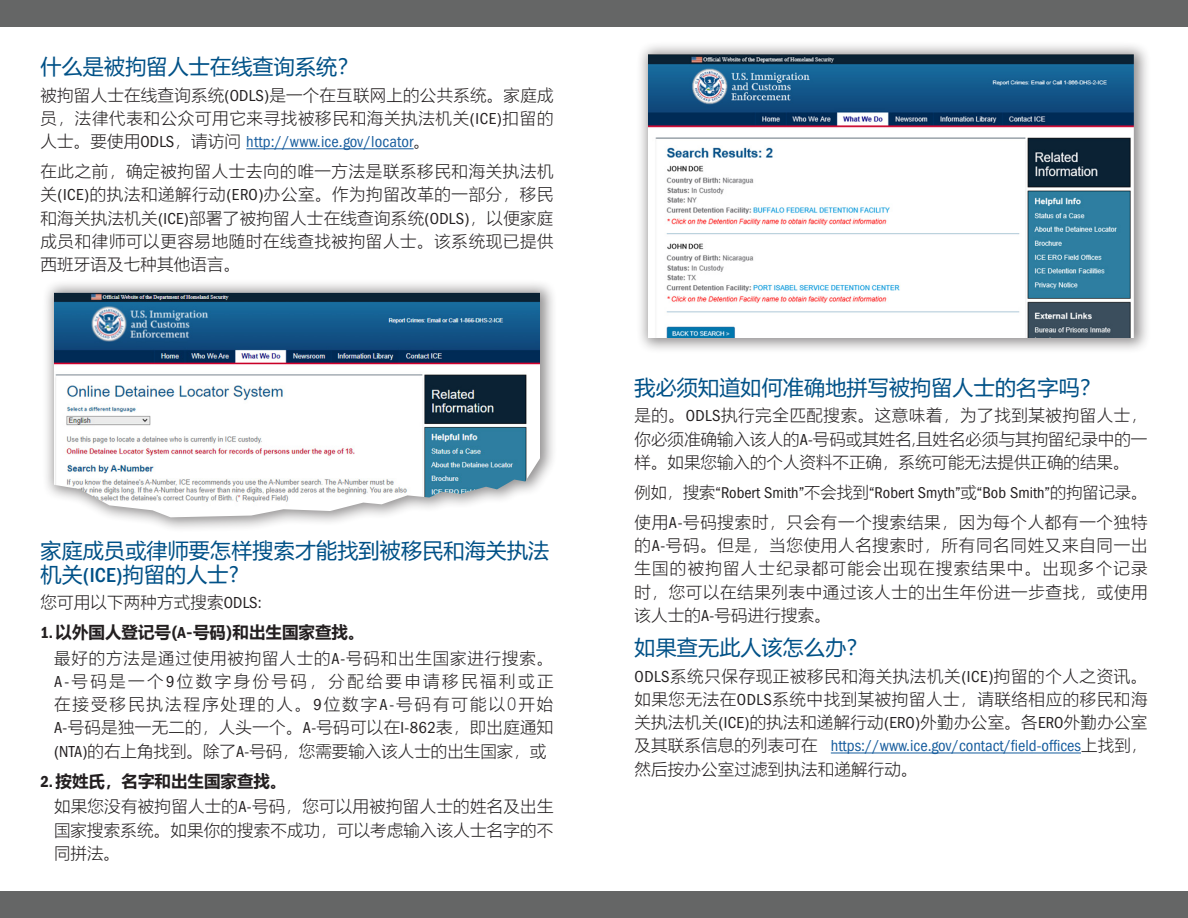
<style>
.page{position:relative;width:1188px;height:918px;background:#fff}
.page>*{position:absolute;margin:0;border:0;box-sizing:border-box;transform-origin:0 0}
.Franklin_Subhead_Blu{font:21px/23.2px "Microsoft Ya Hei";letter-spacing:.01em;color:#005187}
.Joanna_text_sp_after{font:300 16.5px/23.2px "Microsoft Ya Hei";letter-spacing:.015em;color:#231f20;text-align:justify}
.Hanging_Indent{font:700 16.5px "Microsoft Ya Hei";color:#231f20}
.Joanna_text_sp_after-2{font:condensed 16.2px "ITC Franklin Gothic Std";color:#231f20}
.s1{font-family:"ITC Franklin Gothic Std";font-weight:400;font-stretch:condensed}
.s2{font-family:"ITC Franklin Gothic Std";font-weight:400;font-stretch:condensed;color:#175d9e}
.s3{font-family:"ITC Franklin Gothic Std";font-weight:500;font-stretch:condensed}
.s4{font-family:"ITC Franklin Gothic Std Dm Cd";font-weight:400}
.s5{font-family:"Microsoft Ya Hei";font-weight:300;font-stretch:normal}
</style>
<div class="page">
<hr style="left:246px;top:148px;width:168px;height:1px;background:#175d9e">
<div style="left:42px;top:279px;width:515px;height:254px;background:#231f20;opacity:.5"></div>
<img style="left:54px;top:293px;width:486px;height:224px">
<div style="left:636px;top:41px;width:515px;height:313px;background:#231f20;opacity:.5"></div>
<img style="left:648px;top:54px;width:486px;height:284px">
<hr style="left:831px;top:753px;width:250px;height:1px;background:#175d9e">
<div style="left:0;top:0;width:1188px;height:27px;background:#656666"></div>
<div style="left:0;top:891px;width:1188px;height:27px;background:#656666"></div>
<p class="Franklin_Subhead_Blu" style="left:40px;top:54px;width:319px">什么是被拘留人士在线查询系统？</p>
<p class="Joanna_text_sp_after" style="left:40px;top:83px;width:515px">被拘留人士在线查询系统<span class="s1">(ODLS)</span>是一个在互联网上的公共系统。家庭成员，法律代表和公众可用它来寻找被移民和海关执法机关<span class="s1">(ICE)</span>扣留的人士。要使用<span class="s1">ODLS</span>，请访问 <span class="s2">http://www.ice.gov/locator</span>。</p>
<p class="Joanna_text_sp_after" style="left:40px;top:159px;width:515px">在此之前，确定被拘留人士去向的唯一方法是联系移民和海关执法机关<span class="s1">(ICE)</span>的执法和递解行动<span class="s1">(ERO)</span>办公室。作为拘留改革的一部分，移民和海关执法机关<span class="s1">(ICE)</span>部署了被拘留人士在线查询系统<span class="s1">(ODLS)</span>，以便家庭成员和律师可以更容易地随时在线查找被拘留人士。该系统现已提供西班牙语及七种其他语言。</p>
<p class="Franklin_Subhead_Blu" style="left:40px;top:538px;width:510px">家庭成员或律师要怎样搜索才能找到被移民和海关执法机关<span class="s3">(ICE)</span>拘留的人士?</p>
<p class="Joanna_text_sp_after" style="left:40px;top:590px;width:223px">您可用以下两种方式搜索<span class="s1">ODLS:</span></p>
<p class="Hanging_Indent" style="left:40px;top:621px;width:326px"><span class="s4">1.</span>以外国人登记号(<span class="s4">A</span>-号码)和出生国家查找。</p>
<p class="Joanna_text_sp_after" style="left:54px;top:646px;width:501px">最好的方法是通过使用被拘留人士的<span class="s1">A-</span>号码和出生国家进行搜索。<span class="s1">A-</span>号码是一个<span class="s1">9</span>位数字身份号码，分配给要申请移民福利或正在接受移民执法程序处理的人。<span class="s1">9</span>位数字<span class="s1">A-</span>号码有可能以0开始<span class="s1">A-</span>号码是独一无二的，人头一个。<span class="s1">A-</span>号码可以在<span class="s1">I-862</span>表，即出庭通知<span class="s1">(NTA)</span>的右上角找到。除了<span class="s1">A-</span>号码，您需要输入该人士的出生国家，或</p>
<p class="Hanging_Indent" style="left:40px;top:769px;width:247px"><span class="s4">2.</span>按姓氏，名字和出生国家查找。</p>
<p class="Joanna_text_sp_after" style="left:54px;top:794px;width:501px">如果您没有被拘留人士的<span class="s1">A-</span>号码，您可以用被拘留人士的姓名及出生国家搜索系统。如果你的搜索不成功，可以考虑输入该人士名字的不同拼法。</p>
<p class="Franklin_Subhead_Blu" style="left:634px;top:375px;width:468px">我必须知道如何准确地拼写被拘留人士的名字吗？</p>
<p class="Joanna_text_sp_after" style="left:634px;top:403px;width:514px">是的。<span class="s1">ODLS</span>执行完全匹配搜索。这意味着，为了找到某被拘留人士，你必须准确输入该人的<span class="s1">A-</span>号码或其姓名,且姓名必须与其拘留纪录中的一样。如果您输入的个人资料不正确，系统可能无法提供正确的结果。</p>
<p class="Joanna_text_sp_after-2" style="left:634px;top:483px;width:514px"><span class="s5">例如，搜索</span>“Robert Smith”<span class="s5">不会找到</span>“Robert Smyth”<span class="s5">或</span>“Bob Smith”<span class="s5">的拘留记录。</span></p>
<p class="Joanna_text_sp_after" style="left:635px;top:510px;width:515px">使用<span class="s1">A-</span>号码搜索时，只会有一个搜索结果，因为每个人都有一个独特的<span class="s1">A-</span>号码。但是，当您使用人名搜索时，所有同名同姓又来自同一出生国的被拘留人士纪录都可能会出现在搜索结果中。出现多个记录时，您可以在结果列表中通过该人士的出生年份进一步查找，或使用该人士的<span class="s1">A-</span>号码进行搜索。</p>
<p class="Franklin_Subhead_Blu" style="left:635px;top:635px;width:235px">如果查无此人该怎么办？</p>
<p class="Joanna_text_sp_after" style="left:634px;top:664px;width:515px"><span class="s1">ODLS</span>系统只保存现正被移民和海关执法机关<span class="s1">(ICE)</span>拘留的个人之资讯。如果您无法在<span class="s1">ODLS</span>系统中找到某被拘留人士，请联络相应的移民和海关执法机关<span class="s1">(ICE)</span>的执法和递解行动<span class="s1">(ERO)</span>外勤办公室。各<span class="s1">ERO</span>外勤办公室及其联系信息的列表可在 <span class="s2">https://www.ice.gov/contact/field-offices</span>上找到，然后按办公室过滤到执法和递解行动。</p>
</div>
